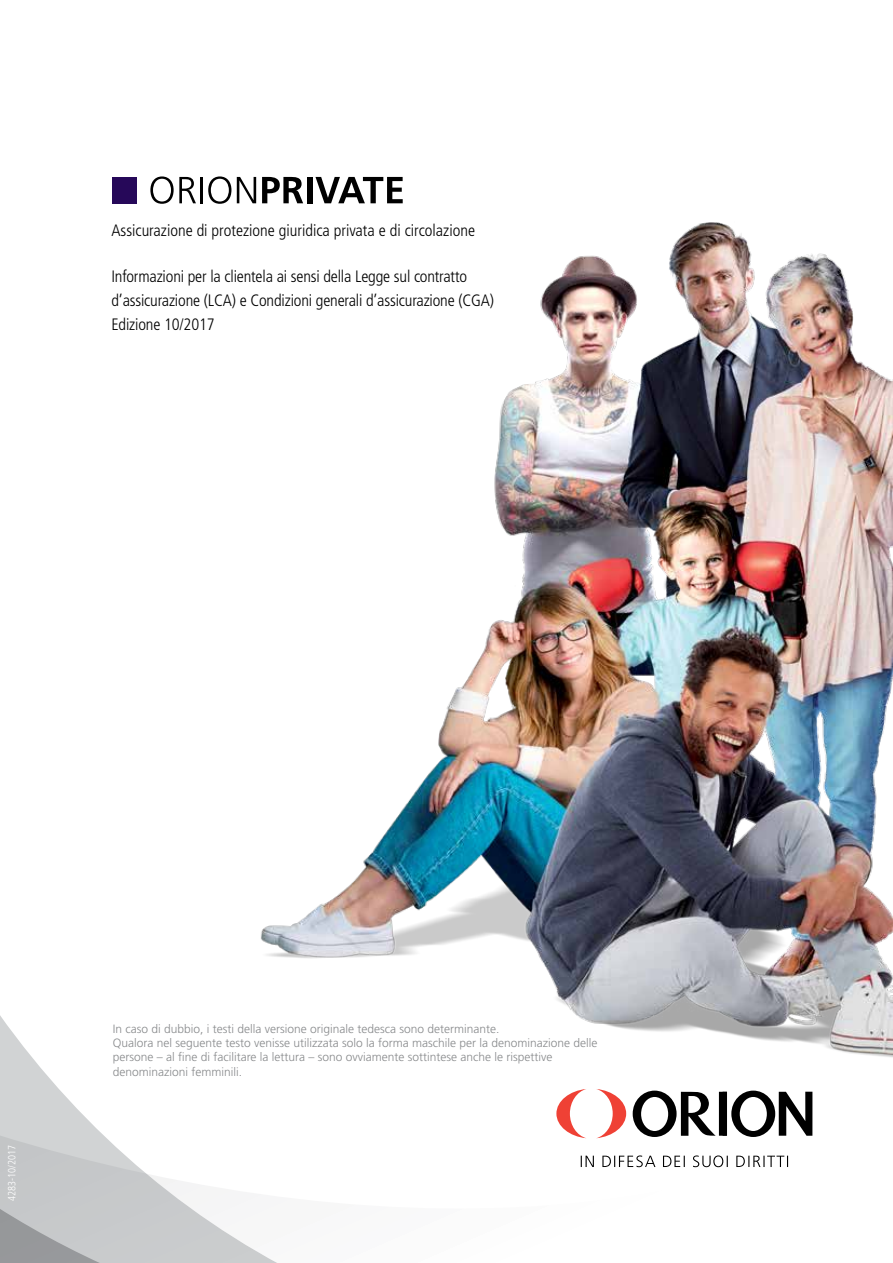
<style>
.page{position:relative;width:893px;height:1263px;background:#fff}
.page>*{position:absolute;margin:0;border:0;box-sizing:border-box;transform-origin:0 0}
.t1{font:300 condensed 16.5px/24px "Frutiger LT";letter-spacing:-.01em;color:#000}
.t2{font:300 12px/14.4px "Frutiger";color:#888a8c}
.t3{font:300 condensed 10.5px "Frutiger LT";color:#fff}
</style>
<div class="page">
<svg style="left:0;top:1015px;width:813px;height:248px"></svg>
<svg style="left:581px;top:1155px;width:207px;height:12px"></svg>
<svg style="left:556px;top:1089px;width:30px;height:49px"></svg>
<svg style="left:596px;top:1089px;width:30px;height:49px"></svg>
<hr style="left:719px;top:1092px;width:4px;height:44px;background:#000">
<svg style="left:633px;top:1090px;width:83px;height:47px"></svg>
<svg style="left:723px;top:1090px;width:89px;height:47px"></svg>
<img style="left:249px;top:222px;width:644px;height:862px">
<svg style="left:150px;top:176px;width:46px;height:28px"></svg>
<hr style="left:200px;top:177px;width:3px;height:26px;background:#000">
<svg style="left:208px;top:176px;width:48px;height:28px"></svg>
<svg style="left:262px;top:177px;width:41px;height:26px"></svg>
<div style="left:307px;top:177px;width:5px;height:26px;background:#000"></div>
<svg style="left:315px;top:177px;width:88px;height:26px"></svg>
<div style="left:113px;top:177px;width:24px;height:26px;background:#260859"></div>
<h1 class="t1" style="left:111px;top:219px;width:365px">Assicurazione di protezione giuridica privata e di circolazione</h1>
<h1 class="t1" style="left:111px;top:264px;width:384px">Informazioni per la clientela ai sensi della Legge sul contratto d’assicurazione (LCA) e Condizioni generali d’assicurazione (CGA)<br>Edizione 10/2017</h1>
<p class="t3" style="left:6px;top:1201px;width:58px;rotate:-90deg">4283-10/2017</p>
<p class="t2" style="left:113px;top:1021px;width:486px">In caso di dubbio, i testi della versione originale tedesca sono determinante.<br>Qualora nel seguente testo venisse utilizzata solo la forma maschile per la denominazione delle persone – al fine di facilitare la lettura – sono ovviamente sottintese anche le rispettive denominazioni femminili.</p>
</div>
